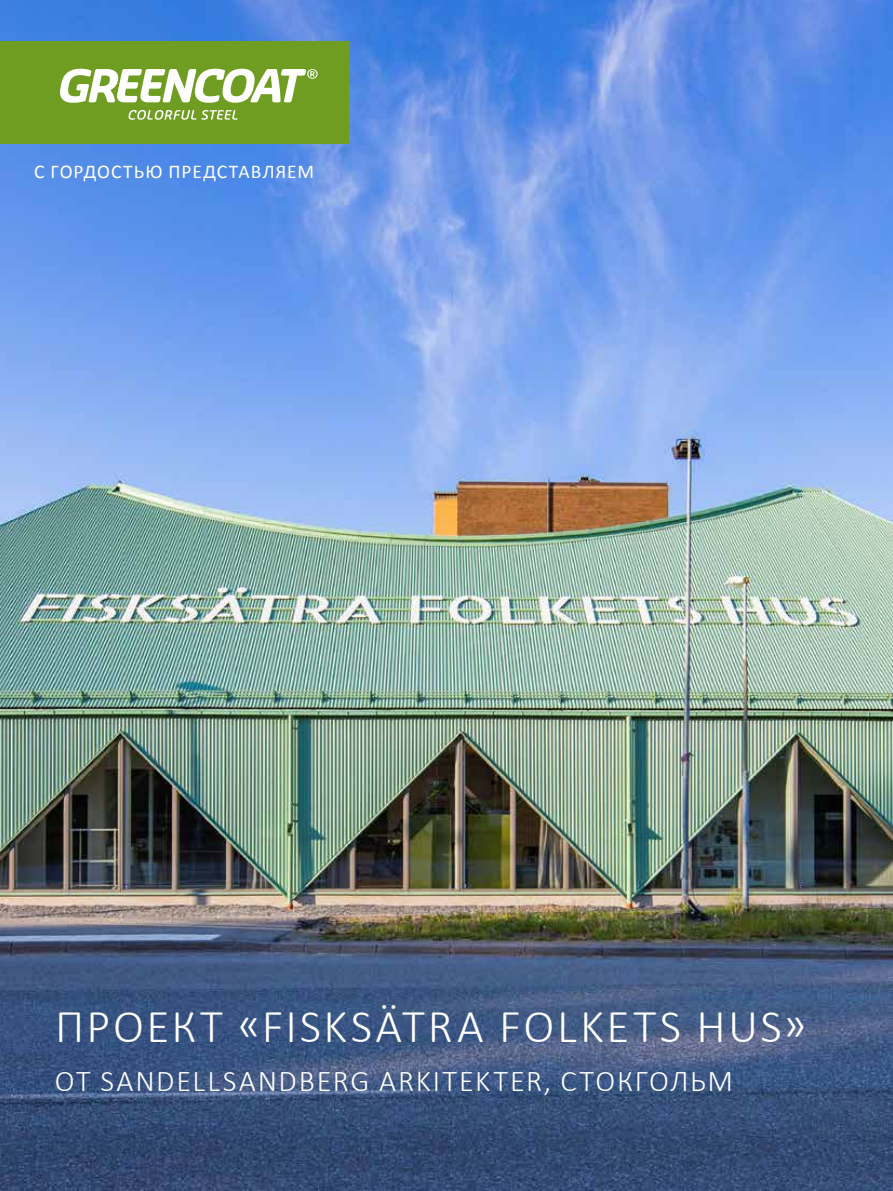
<style>
.page{position:relative;width:893px;height:1191px;background:#fff}
.page>*{position:absolute;margin:0;border:0;box-sizing:border-box;transform-origin:0 0}
.t1{font:300 47.25px "Calibri";letter-spacing:.055em;color:#fff}
.t2{font:300 30.3px "Calibri";letter-spacing:.06em;color:#fff}
.t3{font:19.5px "Calibri";letter-spacing:.045em;color:#fff}
</style>
<div class="page">
<img style="left:0;top:0;width:893px;height:1191px">
<div style="left:0;top:41px;width:348px;height:102px;background:#6f9d21"></div>
<svg style="left:60px;top:69px;width:258px;height:34px"></svg>
<svg style="left:129px;top:110px;width:109px;height:10px"></svg>
<p class="t3" style="left:34px;top:160px;width:282px">С ГОРДОСТЬЮ ПРЕДСТАВЛЯЕМ</p>
<h1 class="t1" style="left:55px;top:996px;width:753px">ПРОЕКТ «FISKSÄTRA FOLKETS HUS»</h1>
<p class="t2" style="left:55px;top:1061px;width:680px">ОТ SANDELLSANDBERG ARKITEKTER, СТОКГОЛЬМ</p>
</div>
